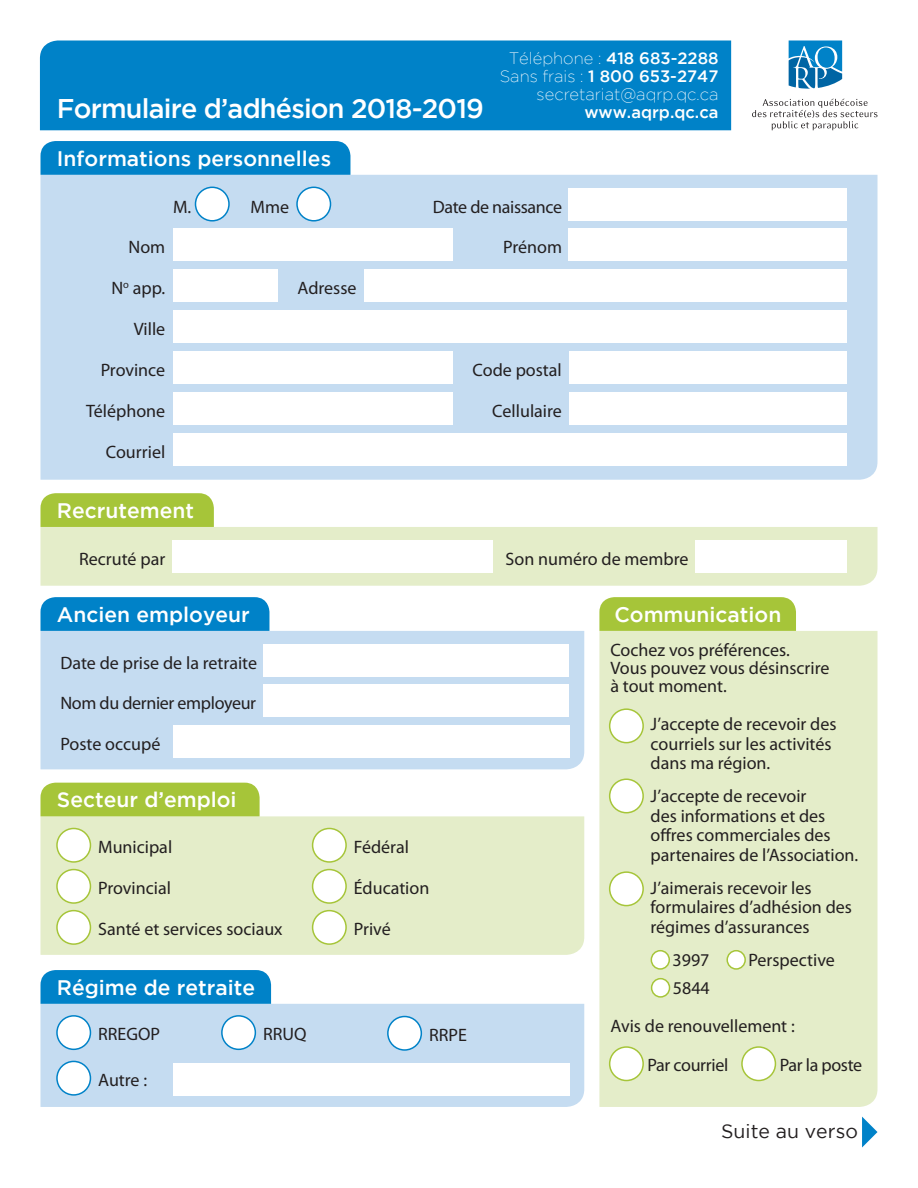
<style>
.page{position:relative;width:918px;height:1188px;background:#fff}
.page>*{position:absolute;margin:0;border:0;box-sizing:border-box;transform-origin:0 0}
.t1{font:500 27px "Gotham";letter-spacing:-.03em;color:#fff}
.t2{font:500 21px "Gotham";color:#fff}
.t3{font:19.5px "Gotham";color:#231f20}
.t4{font:18px/19.5px "Myriad Pro";color:#231f20}
.t5{font:18px "Myriad Pro";letter-spacing:-.02em;color:#231f20}
.t6{font:200 16.5px/18px "Gotham";color:#fff;text-align:right}
.t7{font:500 16.5px "Gotham";color:#fff}
.s1{font-weight:500}
</style>
<div class="page">
<div style="left:40px;top:175px;width:838px;height:305px;background:#c5dcf1"></div>
<div style="left:40px;top:631px;width:544px;height:138px;background:#c5dcf1"></div>
<div style="left:40px;top:527px;width:838px;height:59px;background:#e4edc9"></div>
<div style="left:40px;top:816px;width:544px;height:139px;background:#e4edc9"></div>
<div style="left:40px;top:1004px;width:544px;height:103px;background:#c5dcf1"></div>
<div style="left:599px;top:631px;width:279px;height:476px;background:#e4edc9"></div>
<svg style="left:40px;top:141px;width:310px;height:34px;background:#0484c8"></svg>
<svg style="left:40px;top:597px;width:229px;height:34px;background:#0584c9"></svg>
<svg style="left:599px;top:597px;width:197px;height:34px;background:#a7c63d"></svg>
<div style="left:40px;top:493px;width:174px;height:34px;background:#a6c539"></div>
<div style="left:40px;top:783px;width:220px;height:33px;background:#a6c539"></div>
<svg style="left:40px;top:970px;width:231px;height:34px;background:#0584c9"></svg>
<div style="left:40px;top:40px;width:691px;height:90px;background:#0082c8"></div>
<svg style="left:862px;top:1117px;width:16px;height:31px"></svg>
<svg style="left:789px;top:40px;width:53px;height:49px;background:#3b94c7"></svg>
<svg style="left:752px;top:99px;width:125px;height:31px"></svg>
<div style="left:173px;top:228px;width:280px;height:33px;background:#fff"></div>
<div style="left:264px;top:685px;width:305px;height:32px;background:#fff"></div>
<div style="left:264px;top:644px;width:305px;height:33px;background:#fff"></div>
<div style="left:173px;top:541px;width:320px;height:32px;background:#fff"></div>
<div style="left:695px;top:541px;width:152px;height:32px;background:#fff"></div>
<div style="left:364px;top:269px;width:483px;height:33px;background:#fff"></div>
<div style="left:173px;top:269px;width:104px;height:33px;background:#fff"></div>
<div style="left:173px;top:726px;width:396px;height:32px;background:#fff"></div>
<div style="left:173px;top:1063px;width:396px;height:33px;background:#fff"></div>
<div style="left:173px;top:310px;width:674px;height:33px;background:#fff"></div>
<div style="left:173px;top:434px;width:674px;height:32px;background:#fff"></div>
<div style="left:173px;top:352px;width:280px;height:32px;background:#fff"></div>
<div style="left:173px;top:393px;width:280px;height:32px;background:#fff"></div>
<div style="left:569px;top:352px;width:278px;height:32px;background:#fff"></div>
<div style="left:569px;top:393px;width:278px;height:32px;background:#fff"></div>
<div style="left:568px;top:228px;width:279px;height:33px;background:#fff"></div>
<div style="left:568px;top:188px;width:279px;height:33px;background:#fff"></div>
<div style="left:195px;top:187px;width:34px;height:34px;background:#fff;border-radius:50%"></div>
<div style="left:195px;top:187px;width:35px;height:35px;border:2px solid #0082c8;border-radius:50%"></div>
<div style="left:57px;top:828px;width:33px;height:34px;background:#fff;border-radius:50%"></div>
<div style="left:56px;top:828px;width:35px;height:35px;border:2px solid #a6c539;border-radius:50%"></div>
<div style="left:57px;top:1016px;width:33px;height:33px;background:#fff;border-radius:50%"></div>
<div style="left:56px;top:1015px;width:35px;height:35px;border:2px solid #0082c8;border-radius:50%"></div>
<div style="left:313px;top:828px;width:33px;height:34px;background:#fff;border-radius:50%"></div>
<div style="left:312px;top:828px;width:35px;height:35px;border:2px solid #a6c539;border-radius:50%"></div>
<div style="left:222px;top:1016px;width:33px;height:33px;background:#fff;border-radius:50%"></div>
<div style="left:221px;top:1015px;width:35px;height:35px;border:2px solid #0082c8;border-radius:50%"></div>
<div style="left:610px;top:709px;width:33px;height:34px;background:#fff;border-radius:50%"></div>
<div style="left:609px;top:708px;width:35px;height:35px;border:2px solid #a6c539;border-radius:50%"></div>
<div style="left:610px;top:779px;width:33px;height:34px;background:#fff;border-radius:50%"></div>
<div style="left:609px;top:778px;width:35px;height:35px;border:2px solid #a6c539;border-radius:50%"></div>
<div style="left:610px;top:872px;width:33px;height:34px;background:#fff;border-radius:50%"></div>
<div style="left:609px;top:871px;width:35px;height:35px;border:2px solid #a6c539;border-radius:50%"></div>
<div style="left:57px;top:870px;width:33px;height:33px;background:#fff;border-radius:50%"></div>
<div style="left:56px;top:869px;width:35px;height:35px;border:2px solid #a6c539;border-radius:50%"></div>
<div style="left:388px;top:1017px;width:33px;height:33px;background:#fff;border-radius:50%"></div>
<div style="left:387px;top:1016px;width:35px;height:35px;border:2px solid #0082c8;border-radius:50%"></div>
<div style="left:313px;top:870px;width:33px;height:33px;background:#fff;border-radius:50%"></div>
<div style="left:312px;top:869px;width:35px;height:35px;border:2px solid #a6c539;border-radius:50%"></div>
<div style="left:57px;top:1061px;width:33px;height:34px;background:#fff;border-radius:50%"></div>
<div style="left:56px;top:1061px;width:35px;height:35px;border:2px solid #0082c8;border-radius:50%"></div>
<div style="left:57px;top:911px;width:33px;height:33px;background:#fff;border-radius:50%"></div>
<div style="left:56px;top:910px;width:35px;height:35px;border:2px solid #a6c539;border-radius:50%"></div>
<div style="left:313px;top:911px;width:33px;height:33px;background:#fff;border-radius:50%"></div>
<div style="left:312px;top:910px;width:35px;height:35px;border:2px solid #a6c539;border-radius:50%"></div>
<div style="left:297px;top:187px;width:34px;height:34px;background:#fff;border-radius:50%"></div>
<div style="left:296px;top:187px;width:35px;height:35px;border:2px solid #0082c8;border-radius:50%"></div>
<div style="left:651px;top:951px;width:18px;height:18px;background:#fff;border-radius:50%"></div>
<div style="left:651px;top:950px;width:19px;height:20px;border:2px solid #a6c539;border-radius:50%"></div>
<div style="left:652px;top:979px;width:18px;height:18px;background:#fff;border-radius:50%"></div>
<div style="left:651px;top:978px;width:19px;height:20px;border:2px solid #a6c539;border-radius:50%"></div>
<div style="left:727px;top:951px;width:18px;height:18px;background:#fff;border-radius:50%"></div>
<div style="left:726px;top:950px;width:20px;height:20px;border:2px solid #a6c539;border-radius:50%"></div>
<div style="left:610px;top:1047px;width:33px;height:34px;background:#fff;border-radius:50%"></div>
<div style="left:609px;top:1046px;width:35px;height:35px;border:2px solid #a6c539;border-radius:50%"></div>
<div style="left:742px;top:1047px;width:33px;height:34px;background:#fff;border-radius:50%"></div>
<div style="left:741px;top:1046px;width:35px;height:35px;border:2px solid #a6c539;border-radius:50%"></div>
<h1 class="t1" style="left:57px;top:93px;width:429px">Formulaire d’adhésion 2018-2019</h1>
<p class="t2" style="left:57px;top:146px;width:276px">Informations personnelles</p>
<p class="t6" style="left:500px;top:49px;width:220px">Téléphone : <span class="s1">418 683-2288<br></span>Sans frais : <span class="s1">1 800 653-2747 </span>secretariat@aqrp.qc.ca</p>
<p class="t7" style="left:584px;top:103px;width:136px">www.aqrp.qc.ca</p>
<p class="t4" style="left:173px;top:197px;width:20px">M.</p>
<p class="t4" style="left:250px;top:197px;width:40px">Mme</p>
<p class="t4" style="left:129px;top:237px;width:38px">Nom</p>
<p class="t4" style="left:111px;top:278px;width:55px">N<sup>o</sup> app.</p>
<p class="t4" style="left:298px;top:278px;width:60px">Adresse</p>
<p class="t4" style="left:134px;top:319px;width:33px">Ville</p>
<p class="t4" style="left:101px;top:360px;width:66px">Province</p>
<p class="t4" style="left:86px;top:401px;width:81px">Téléphone</p>
<p class="t4" style="left:106px;top:442px;width:61px">Courriel</p>
<p class="t2" style="left:57px;top:499px;width:139px">Recrutement</p>
<p class="t4" style="left:79px;top:549px;width:88px">Recruté par</p>
<p class="t5" style="left:433px;top:197px;width:131px">Date de naissance</p>
<p class="t4" style="left:503px;top:237px;width:60px">Prénom</p>
<p class="t4" style="left:473px;top:360px;width:91px">Code postal</p>
<p class="t4" style="left:492px;top:401px;width:71px">Cellulaire</p>
<p class="t4" style="left:506px;top:549px;width:185px">Son numéro de membre</p>
<p class="t2" style="left:57px;top:602px;width:195px">Ancien employeur</p>
<p class="t2" style="left:614px;top:602px;width:168px">Communication</p>
<p class="t4" style="left:61px;top:653px;width:198px">Date de prise de la retraite</p>
<p class="t5" style="left:61px;top:693px;width:197px">Nom du dernier employeur</p>
<p class="t4" style="left:61px;top:734px;width:101px">Poste occupé</p>
<p class="t2" style="left:57px;top:788px;width:181px">Secteur d’emploi</p>
<p class="t4" style="left:98px;top:837px;width:76px">Municipal</p>
<p class="t4" style="left:98px;top:878px;width:74px">Provincial</p>
<p class="t4" style="left:354px;top:837px;width:57px">Fédéral</p>
<p class="t4" style="left:354px;top:878px;width:77px">Éducation</p>
<p class="t4" style="left:98px;top:920px;width:186px">Santé et services sociaux</p>
<p class="t4" style="left:354px;top:920px;width:38px">Privé</p>
<p class="t2" style="left:57px;top:975px;width:200px">Régime de retraite</p>
<p class="t4" style="left:98px;top:1025px;width:63px">RREGOP</p>
<p class="t4" style="left:263px;top:1025px;width:45px">RRUQ</p>
<p class="t4" style="left:98px;top:1070px;width:50px">Autre :</p>
<p class="t4" style="left:429px;top:1025px;width:39px">RRPE</p>
<p class="t4" style="left:610px;top:641px;width:221px;line-height:18px">Cochez vos préférences.<br>Vous pouvez vous désinscrire à tout moment.</p>
<p class="t4" style="left:651px;top:715px;width:187px">J’accepte de recevoir des courriels sur les activités dans ma région.</p>
<p class="t4" style="left:651px;top:787px;width:209px">J’accepte de recevoir<br>des informations et des offres commerciales des partenaires de l’Association.</p>
<p class="t4" style="left:651px;top:878px;width:203px">J’aimerais recevoir les formulaires d’adhésion des régimes d’assurances</p>
<p class="t4" style="left:673px;top:946px;width:39px;line-height:27.9px">3997<br>5844</p>
<p class="t4" style="left:749px;top:950px;width:88px">Perspective</p>
<p class="t4" style="left:610px;top:1016px;width:186px">Avis de renouvellement :</p>
<p class="t5" style="left:648px;top:1055px;width:82px">Par courriel</p>
<p class="t5" style="left:780px;top:1055px;width:84px">Par la poste</p>
<p class="t3" style="left:721px;top:1120px;width:138px">Suite au verso</p>
</div>
